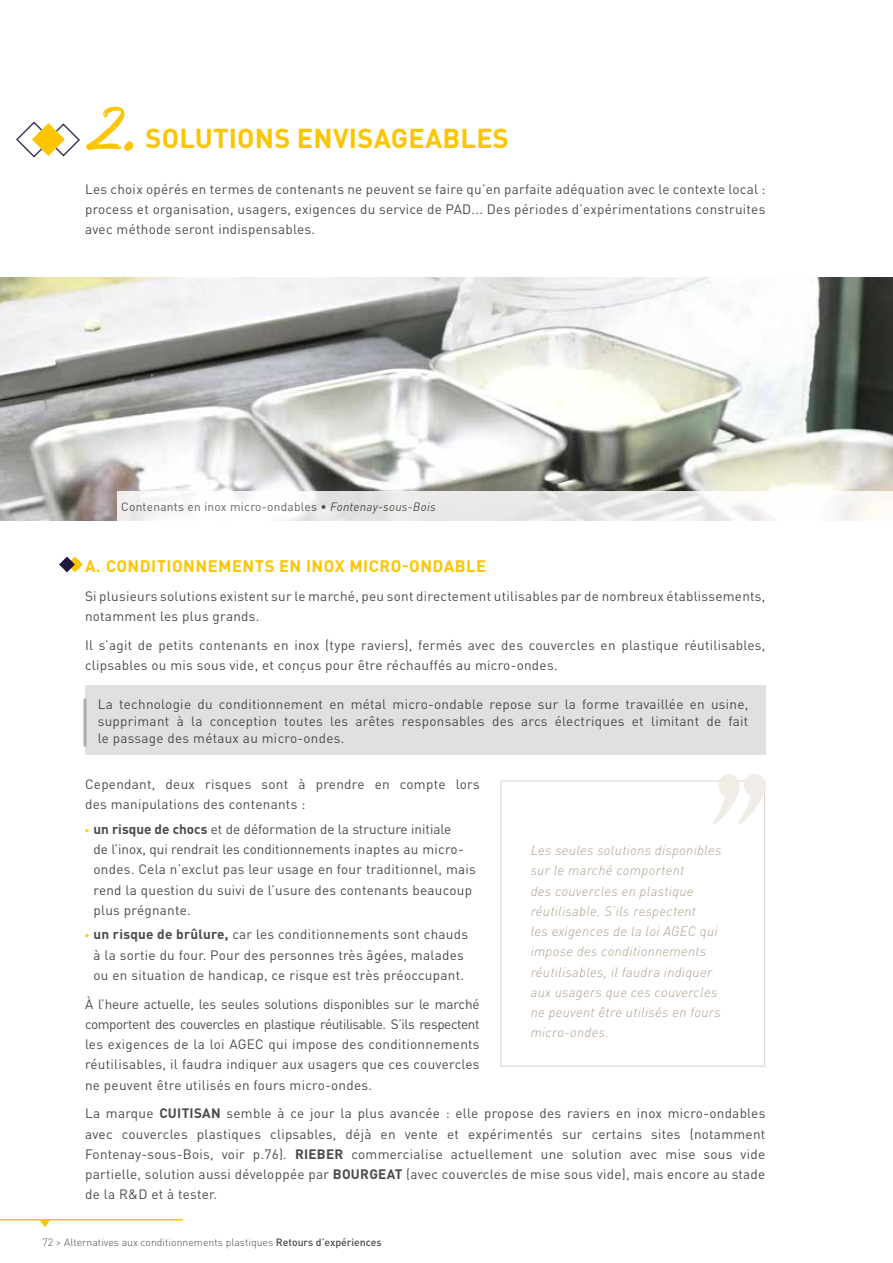
<style>
.page{position:relative;width:893px;height:1263px;background:#fff}
.page>*{position:absolute;margin:0;border:0;box-sizing:border-box;transform-origin:0 0}
.t1{font:75px "Subroc";color:#fdc400}
.t2{font:700 27px "DINOT";letter-spacing:.01em;color:#fdc400}
.t3{font:700 16.5px "DINOT";letter-spacing:.03em;color:#fdc400}
.t4{font:13.5px/20.2px "DINOT";letter-spacing:.02em;color:#4a4a49;text-align:justify}
.t5{font:italic 300 13.5px/20.2px "DINOT";letter-spacing:.02em;color:#ae9f8b}
.t6{font:12px "DINOT";letter-spacing:.02em;color:#4a4a49}
.t7{font:300 10.5px "DINOT";color:#4a4a49}
.s1{font-style:italic}
.s2{font-family:"Entypo";color:#fdc400}
.s3{font-weight:700}
.s4{font-weight:500}
</style>
<div class="page">
<div style="left:85px;top:686px;width:680px;height:69px;background:#e0e0df"></div>
<hr style="left:84px;top:698px;width:3px;height:48px;background:#adadad">
<svg style="left:16px;top:121px;width:64px;height:37px"></svg>
<svg style="left:59px;top:556px;width:24px;height:16px"></svg>
<div style="left:501px;top:781px;width:264px;height:285px;border:1px solid #d8cfc2"></div>
<svg style="left:712px;top:774px;width:54px;height:50px"></svg>
<img style="left:0;top:278px;width:893px;height:243px">
<svg style="left:117px;top:491px;width:776px;height:30px"></svg>
<hr style="left:0;top:1219px;width:183px;height:1px;background:#fdc400">
<svg style="left:39px;top:1220px;width:11px;height:7px"></svg>
<h1 class="t1" style="left:85px;top:84px;width:54px">2.</h1>
<h2 class="t2" style="left:145px;top:120px;width:365px">SOLUTIONS ENVISAGEABLES</h2>
<p class="t4" style="left:85px;top:178px;width:682px">Les choix opérés en termes de contenants ne peuvent se faire qu’en parfaite adéquation avec le contexte local : process et organisation, usagers, exigences du service de PAD... Des périodes d’expérimentations construites avec méthode seront indispensables.</p>
<p class="t6" style="left:121px;top:498px;width:316px">Contenants en inox micro-ondables • <span class="s1">Fontenay-sous-Bois</span></p>
<p class="t3" style="left:85px;top:555px;width:403px">A. CONDITIONNEMENTS EN INOX MICRO-ONDABLE</p>
<p class="t4" style="left:85px;top:585px;width:682px">Si plusieurs solutions existent sur le marché, peu sont directement utilisables par de nombreux établissements, notamment les plus grands.</p>
<p class="t4" style="left:85px;top:634px;width:682px">Il s’agit de petits contenants en inox (type raviers), fermés avec des couvercles en plastique réutilisables, clipsables ou mis sous vide, et conçus pour être réchauffés au micro-ondes.</p>
<p class="t4" style="left:98px;top:695px;width:652px;line-height:17.2px">La technologie du conditionnement en métal micro-ondable repose sur la forme travaillée en usine, supprimant à la conception toutes les arêtes responsables des arcs électriques et limitant de fait le passage des métaux au micro-ondes.</p>
<p class="t4" style="left:85px;top:773px;width:396px">Cependant, deux risques sont à prendre en compte lors des manipulations des contenants :</p>
<p class="t4" style="left:94px;top:818px;width:384px;text-align:left;text-indent:-9px"><span class="s2">▶</span> <span class="s3">un risque de chocs</span> et de déformation de la structure initiale<br>de l’inox, qui rendrait les conditionnements inaptes au micro&shy;ondes. Cela n’exclut pas leur usage en four traditionnel, mais rend la question du suivi de l’usure des contenants beaucoup plus prégnante.</p>
<p class="t4" style="left:85px;top:924px;width:385px;text-align:center"><span class="s2">▶</span> <span class="s3">un risque de brûlure,</span> car les conditionnements sont chauds à la sortie du four. Pour des personnes très âgées, malades ou en situation de handicap, ce risque est très préoccupant.</p>
<p class="t4" style="left:85px;top:993px;width:396px">À l’heure actuelle, les seules solutions disponibles sur le marché comportent des couvercles en plastique réutilisable. S’ils respectent les exigences de la loi AGEC qui impose des conditionnements réutilisables, il faudra indiquer aux usagers que ces couvercles ne peuvent être utilisés en fours micro-ondes.</p>
<p class="t4" style="left:85px;top:1103px;width:682px">La marque <span class="s3">CUITISAN</span> semble à ce jour la plus avancée : elle propose des raviers en inox micro-ondables avec couvercles plastiques clipsables, déjà en vente et expérimentés sur certains sites (notamment Fontenay-sous-Bois, voir p.76). <span class="s3">RIEBER</span> commercialise actuellement une solution avec mise sous vide partielle, solution aussi développée par <span class="s3">BOURGEAT</span> (avec couvercles de mise sous vide), mais encore au stade de la R&amp;D et à tester.</p>
<p class="t5" style="left:531px;top:839px;width:192px">Les seules solutions disponibles sur le marché comportent<br>des couvercles en plastique réutilisable. S’ils respectent<br>les exigences de la loi AGEC qui impose des conditionnements réutilisables, il faudra indiquer aux usagers que ces couvercles ne peuvent être utilisés en fours micro-ondes.</p>
<p class="t7" style="left:43px;top:1235px;width:341px">72 &gt; Alternatives aux conditionnements plastiques <span class="s4">Retours d’expériences</span></p>
</div>
